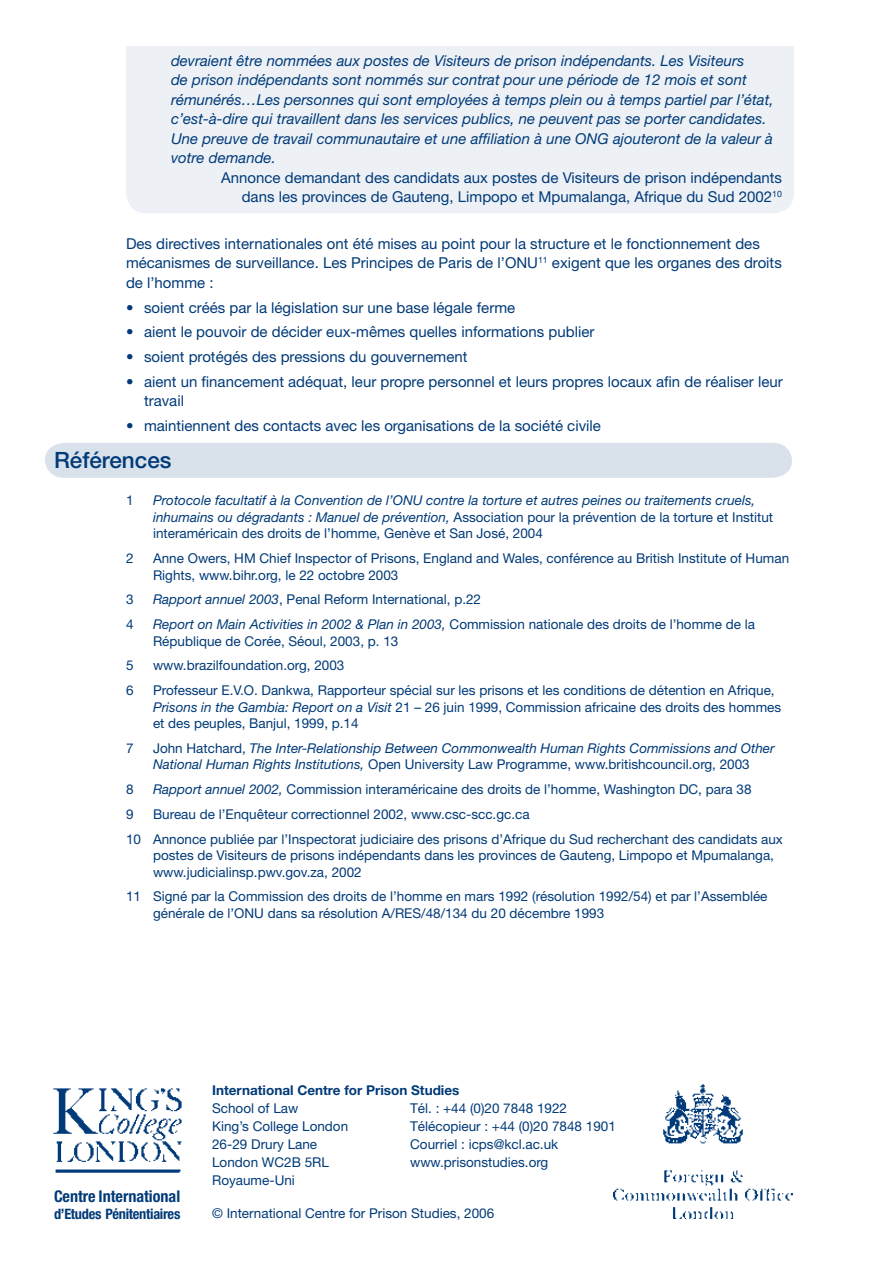
<style>
.page{position:relative;width:893px;height:1263px;background:#fff}
.page>*{position:absolute;margin:0;border:0;box-sizing:border-box;transform-origin:0 0}
.t1{font:500 22.5px "Helvetica Neue";color:#003a78}
.t2{font:700 condensed 16.2px "Helvetica Neue";color:#003a78}
.t3{font:15px/19.5px "Helvetica Neue";color:#003a78}
.t4{font:italic 15px/19.5px "Helvetica Neue";color:#003a78}
.t5{font:700 condensed 14.4px "Helvetica Neue";letter-spacing:-.02em;color:#003a78}
.t6{font:13.5px/16.5px "Helvetica Neue";color:#003a78}
.t7{font:italic 13.5px/16.5px "Helvetica Neue";color:#003a78}
.t8{font:700 13.5px "Helvetica Neue";color:#003a78}
.s1{font-style:normal}
.s2{font-style:italic}
</style>
<div class="page">
<div style="left:126px;top:14px;width:668px;height:199px;background:#edf1f6;border-radius:21px"></div>
<div style="left:45px;top:443px;width:747px;height:35px;background:#d9e1eb"></div>
<div style="left:57px;top:0;width:767px;height:45px;background:#fff"></div>
<img style="left:614px;top:1084px;width:178px;height:135px">
<img style="left:53px;top:1088px;width:129px;height:85px">
<p class="t4" style="left:171px;top:50px;width:604px">devraient être nommées aux postes de Visiteurs de prison indépendants. Les Visiteurs<br>de prison indépendants sont nommés sur contrat pour une période de 12 mois et sont rémunérés…Les personnes qui sont employées à temps plein ou à temps partiel par l’état, c’est-à-dire qui travaillent dans les services publics, ne peuvent pas se porter candidates.<br>Une preuve de travail communautaire et une affiliation à une ONG ajouteront de la valeur à votre demande.</p>
<p class="t3" style="left:221px;top:168px;width:562px;text-align:right">Annonce demandant des candidats aux postes de Visiteurs de prison indépendants dans les provinces de Gauteng, Limpopo et Mpumalanga, Afrique du Sud 2002<sup>10</sup></p>
<p class="t3" style="left:126px;top:234px;width:657px">Des directives internationales ont été mises au point pour la structure et le fonctionnement des mécanismes de surveillance. Les Principes de Paris de l’ONU<sup>11</sup> exigent que les organes des droits de l’homme :</p>
<p class="t3" style="left:126px;top:297px;width:391px">• soient créés par la législation sur une base légale ferme</p>
<p class="t3" style="left:126px;top:322px;width:470px">• aient le pouvoir de décider eux-mêmes quelles informations publier</p>
<p class="t3" style="left:126px;top:347px;width:343px">• soient protégés des pressions du gouvernement</p>
<p class="t3" style="left:144px;top:372px;width:640px;text-indent:-18px">• aient un financement adéquat, leur propre personnel et leurs propres locaux afin de réaliser leur travail</p>
<p class="t3" style="left:126px;top:416px;width:476px">• maintiennent des contacts avec les organisations de la société civile</p>
<h1 class="t1" style="left:54px;top:446px;width:119px">Références</h1>
<p class="t6" style="left:126px;top:492px;width:9px">1</p>
<p class="t7" style="left:153px;top:492px;width:622px">Protocole facultatif à la Convention de l’ONU contre la torture et autres peines ou traitements cruels, inhumains ou dégradants : Manuel de prévention, <span class="s1">Association pour la prévention de la torture et Institut interaméricain des droits de l’homme, Genève et San José, 2004</span></p>
<p class="t6" style="left:126px;top:550px;width:8px">2</p>
<p class="t6" style="left:153px;top:550px;width:638px">Anne Owers, HM Chief Inspector of Prisons, England and Wales, conférence au British Institute of Human<br>Rights, www.bihr.org, le 22</p>
<p class="t6" style="left:318px;top:566px;width:81px">octobre 2 003</p>
<p class="t6" style="left:126px;top:591px;width:8px">3</p>
<p class="t6" style="left:153px;top:591px;width:322px"><span class="s2">Rapport annuel 2003</span>, Penal Reform International, p.22</p>
<p class="t6" style="left:126px;top:616px;width:9px">4</p>
<p class="t6" style="left:153px;top:616px;width:603px"><span class="s2">Report on Main Activities in 2002 &amp; Plan in 2003,</span> Commission nationale des droits de l’homme de la<br>République de Corée, Séoul, 2003, p. 13</p>
<p class="t6" style="left:126px;top:657px;width:9px">5</p>
<p class="t6" style="left:153px;top:657px;width:192px">www.brazilfoundation.org, 2003</p>
<p class="t6" style="left:126px;top:682px;width:9px">6</p>
<p class="t6" style="left:153px;top:682px;width:630px">Professeur E.V.O. Dankwa, Rapporteur spécial sur les prisons et les conditions de détention en Afrique,<br><span class="s2">Prisons in the Gambia: Report on a Visit</span> 2 1 – 26 juin 1999, Commission africaine des droits des hommes et des peuples, Banjul, 1999, p.14</p>
<p class="t6" style="left:126px;top:740px;width:9px">7</p>
<p class="t7" style="left:153px;top:740px;width:623px"><span class="s1">John Hatchard,</span> The Inter-Relationship Between Commonwealth Human Rights Commissions and Other<br>National Human Rights Institutions, <span class="s1">Open University Law Programme, www.britishcouncil.org, 2003</span></p>
<p class="t6" style="left:126px;top:781px;width:9px">8</p>
<p class="t6" style="left:153px;top:781px;width:600px"><span class="s2">Rapport annuel 2002,</span> Commission interaméricaine des droits de l’homme, Washington DC, para 38</p>
<p class="t6" style="left:126px;top:806px;width:9px">9</p>
<p class="t6" style="left:126px;top:801px;width:658px;line-height:24.8px;text-indent:27px">Bureau de l’Enquêteur correctionnel 2002, www.csc-scc.gc.ca<br>10 Annonce publiée par l’Inspectorat judiciaire des prisons d’Afrique du Sud recherchant des candidats aux</p>
<p class="t6" style="left:153px;top:847px;width:622px">postes de Visiteurs de prisons indépendants dans les provinces de Gauteng, Limpopo et Mpumalanga, www.judicialinsp.pwv.gov.za, 2002</p>
<p class="t6" style="left:153px;top:888px;width:616px;text-indent:-27px">11 Signé par la Commission des droits de l’homme en mars 1992 (résolution 1992/54) et par l’Assemblée générale de l’ONU dans sa résolution A/RES/48/134 du 20 décembre 1993</p>
<p class="t2" style="left:54px;top:1186px;width:128px">Centre International</p>
<p class="t5" style="left:54px;top:1205px;width:128px">d’Etudes Pénitentiaires</p>
<p class="t8" style="left:212px;top:1082px;width:249px">International Centre for Prison Studies</p>
<p class="t6" style="left:212px;top:1100px;width:88px">School of Law</p>
<p class="t6" style="left:410px;top:1100px;width:150px">Tél. : +44 (0)20 7848 1922</p>
<p class="t6" style="left:212px;top:1118px;width:138px">King’s College London</p>
<p class="t6" style="left:410px;top:1118px;width:207px">Télécopieur : +44 (0)20 7848 1901</p>
<p class="t6" style="left:212px;top:1136px;width:107px">26-29 Drury Lane</p>
<p class="t6" style="left:410px;top:1136px;width:150px">Courriel : icps@kcl.ac.uk</p>
<p class="t6" style="left:212px;top:1154px;width:118px">London WC2B 5RL</p>
<p class="t6" style="left:410px;top:1154px;width:140px">www.prisonstudies.org</p>
<p class="t6" style="left:212px;top:1172px;width:84px">Royaume-Uni</p>
<p class="t6" style="left:212px;top:1205px;width:284px">© International Centre for Prison Studies, 2006</p>
</div>
